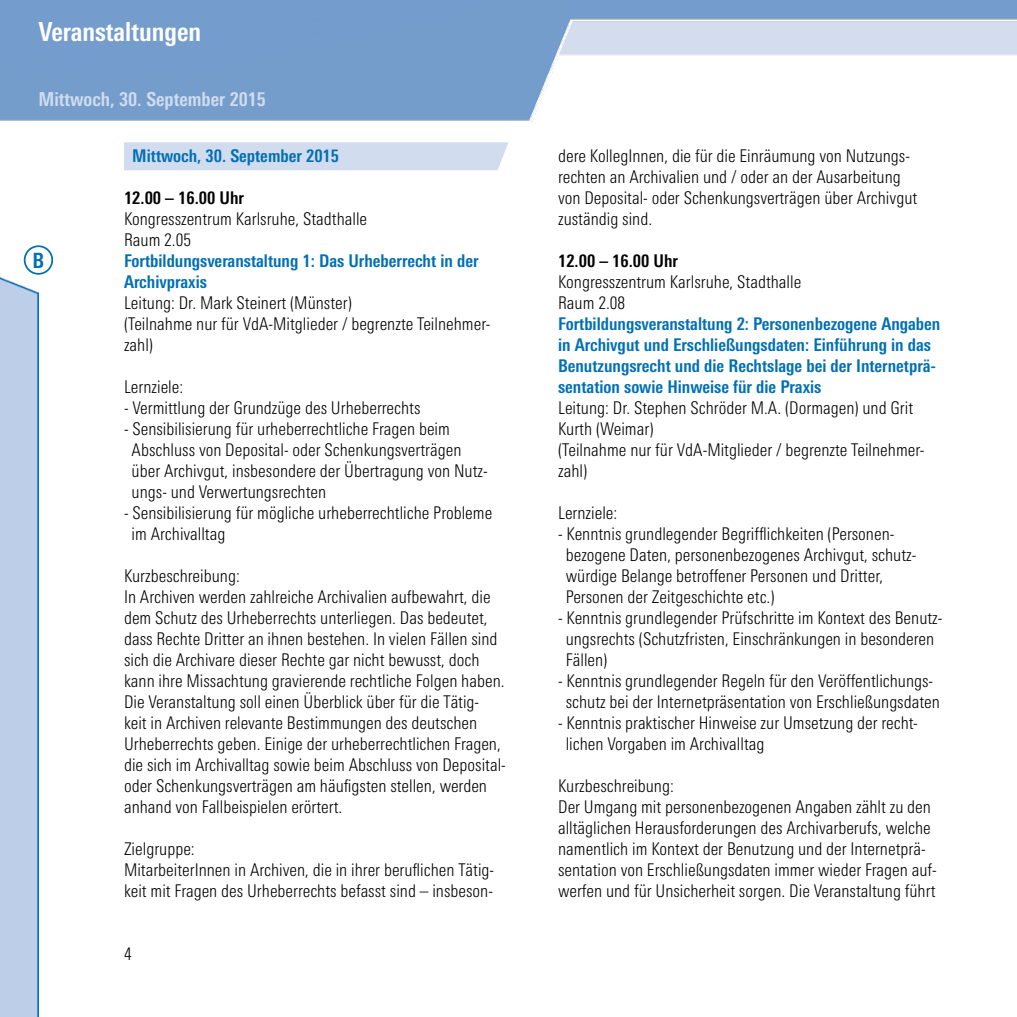
<style>
.page{position:relative;width:1017px;height:1017px;background:#fff}
.page>*{position:absolute;margin:0;border:0;box-sizing:border-box;transform-origin:0 0}
.t1{font:700 condensed 26.25px "LT Univers";color:#fff}
.t2{font:700 condensed 21px "LT Univers";color:#006fb4}
.t3{font:700 condensed 19.25px "LT Univers";color:#d1dcee}
.t4{font:300 condensed 17.5px/21px "LT Univers";color:#000}
.t5{font:700 condensed 17.5px/21px "LT Univers";color:#006fb4}
.t6{font:700 condensed 17.5px "LT Univers";color:#000}
</style>
<div class="page">
<div style="left:124px;top:142px;width:384px;height:28px;background:#d1dcee"></div>
<img style="left:0;top:245px;width:38px;height:772px">
<div style="left:24px;top:245px;width:29px;height:30px;border:2px solid #006fb4;border-radius:50%"></div>
<h1 class="t1" style="left:38px;top:16px;width:164px">Veranstaltungen</h1>
<p class="t3" style="left:39px;top:88px;width:229px">Mittwoch, 30. September 2015</p>
<p class="t2" style="left:33px;top:248px;width:13px">B</p>
<p class="t5" style="left:132px;top:145px;width:208px">Mittwoch, 30. September 2015</p>
<p class="t6" style="left:124px;top:187px;width:121px">12.00 – 16.00 Uhr</p>
<p class="t4" style="left:124px;top:208px;width:245px">Kongresszentrum Karlsruhe, Stadthalle<br>Raum 2.05</p>
<p class="t5" style="left:124px;top:250px;width:356px">Fortbildungsveranstaltung 1: Das Urheberrecht in der<br>Archivpraxis</p>
<p class="t4" style="left:124px;top:292px;width:368px">Leitung: Dr. Mark Steinert (Münster)<br>(Teilnahme nur für VdA-Mitglieder / begrenzte Teilnehmer&shy;zahl)</p>
<p class="t4" style="left:124px;top:376px;width:61px">Lernziele:</p>
<p class="t4" style="left:124px;top:397px;width:298px">- Vermittlung der Grundzüge des Urheberrechts</p>
<p class="t4" style="left:132px;top:418px;width:358px;text-indent:-8px">- Sensibilisierung für urheberrechtliche Fragen beim Abschluss von Deposital- oder Schenkungsverträgen über Archivgut, insbesondere der Übertragung von Nutz&shy;ungs- und Verwertungsrechten</p>
<p class="t4" style="left:132px;top:502px;width:362px;text-indent:-8px">- Sensibilisierung für mögliche urheberrechtliche Probleme im Archivalltag</p>
<p class="t4" style="left:124px;top:565px;width:383px">Kurzbeschreibung:<br>In Archiven werden zahlreiche Archivalien aufbewahrt, die dem Schutz des Urheberrechts unterliegen. Das bedeutet, dass Rechte Dritter an ihnen bestehen. In vielen Fällen sind sich die Archivare dieser Rechte gar nicht bewusst, doch kann ihre Missachtung gravierende rechtliche Folgen haben.<br>Die Veranstaltung soll einen Überblick über für die Tätig&shy;keit in Archiven relevante Bestimmungen des deutschen Urheberrechts geben. Einige der urheberrechtlichen Fragen, die sich im Archivalltag sowie beim Abschluss von Deposital&shy;oder Schenkungsverträgen am häufigsten stellen, werden anhand von Fallbeispielen erörtert.</p>
<p class="t4" style="left:124px;top:838px;width:372px">Zielgruppe:<br>MitarbeiterInnen in Archiven, die in ihrer beruflichen Tätig&shy;keit mit Fragen des Urheberrechts befasst sind – insbeson-</p>
<p class="t4" style="left:124px;top:943px;width:9px">4</p>
<p class="t4" style="left:558px;top:145px;width:361px">dere KollegInnen, die für die Einräumung von Nutzungs&shy;rechten an Archivalien und / oder an der Ausarbeitung von Deposital- oder Schenkungsverträgen über Archivgut zuständig sind.</p>
<p class="t6" style="left:558px;top:250px;width:121px">12.00 – 16.00 Uhr</p>
<p class="t4" style="left:558px;top:271px;width:245px">Kongresszentrum Karlsruhe, Stadthalle<br>Raum 2.08</p>
<p class="t5" style="left:558px;top:313px;width:384px">Fortbildungsveranstaltung 2: Personenbezogene Angaben in Archivgut und Erschließungsdaten: Einführung in das Benutzungsrecht und die Rechtslage bei der Internetprä&shy;sentation sowie Hinweise für die Praxis</p>
<p class="t4" style="left:558px;top:397px;width:368px">Leitung: Dr. Stephen Schröder M.A. (Dormagen) und Grit Kurth (Weimar)<br>(Teilnahme nur für VdA-Mitglieder / begrenzte Teilnehmer&shy;zahl)</p>
<p class="t4" style="left:558px;top:502px;width:61px">Lernziele:</p>
<p class="t4" style="left:566px;top:523px;width:352px;text-indent:-8px">- Kenntnis grundlegender Begrifflichkeiten (Personen&shy;bezogene Daten, personenbezogenes Archivgut, schutz&shy;würdige Belange betroffener Personen und Dritter, Personen der Zeitgeschichte etc.)</p>
<p class="t4" style="left:566px;top:607px;width:378px;text-indent:-8px">- Kenntnis grundlegender Prüfschritte im Kontext des Benutz&shy;ungsrechts (Schutzfristen, Einschränkungen in besonderen<br>Fällen)</p>
<p class="t4" style="left:558px;top:670px;width:383px;text-align:center">- Kenntnis grundlegender Regeln für den Veröffentlichungs&shy;schutz bei der Internetpräsentation von Erschließungsdaten</p>
<p class="t4" style="left:566px;top:712px;width:354px;text-indent:-8px">- Kenntnis praktischer Hinweise zur Umsetzung der recht&shy;lichen Vorgaben im Archivalltag</p>
<p class="t4" style="left:558px;top:775px;width:380px">Kurzbeschreibung:<br>Der Umgang mit personenbezogenen Angaben zählt zu den alltäglichen Herausforderungen des Archivarberufs, welche namentlich im Kontext der Benutzung und der Internetprä&shy;sentation von Erschließungsdaten immer wieder Fragen auf&shy;werfen und für Unsicherheit sorgen. Die Veranstaltung führt</p>
</div>
